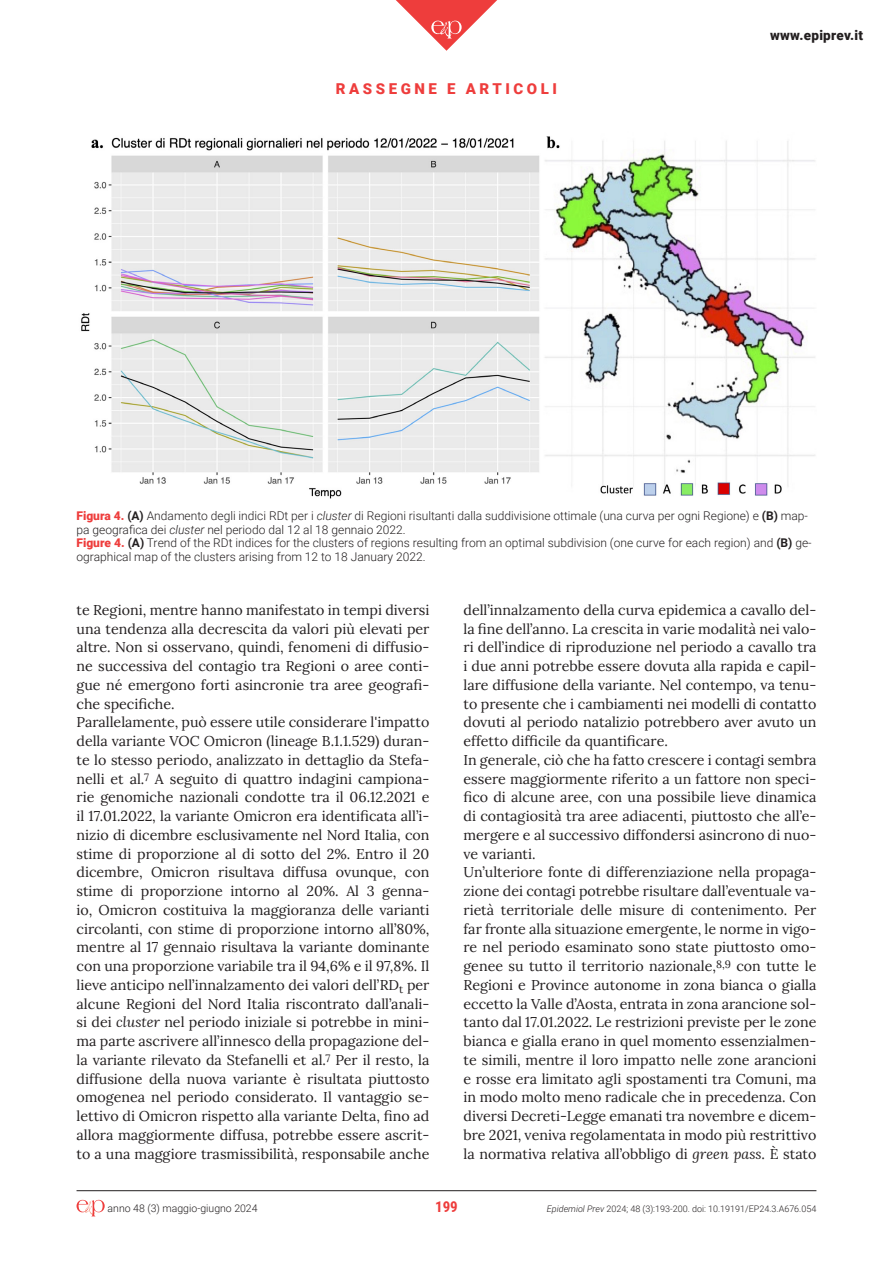
<style>
.page{position:relative;width:893px;height:1263px;background:#fff}
.page>*{position:absolute;margin:0;border:0;box-sizing:border-box;transform-origin:0 0}
.t1{font:900 15px "Roboto";letter-spacing:.235em;color:#ee3d3c}
.t2{font:700 15px "Roboto Condensed";color:#ee3d3c}
._00_TESTO{font:14.25px/18.8px "Lora";color:#231f20;text-align:justify}
.t3{font:900 13.5px "Roboto";letter-spacing:.02em;color:#231f20}
._03_Dida{font:300 12px/13.5px "Roboto";color:#231f20}
.t4{font:300 10.5px "Roboto";color:#231f20}
.t5{font:300 9px "Roboto";color:#231f20}
.s1{font-weight:900;color:#ee3d3c}
.s2{font-weight:700}
.s3{font-style:italic}
</style>
<div class="page">
<hr style="left:77px;top:1190px;width:739px;height:1px;background:#231f20">
<svg style="left:77px;top:1200px;width:28px;height:16px"></svg>
<svg style="left:396px;top:0;width:101px;height:51px"></svg>
<img style="left:81px;top:136px;width:734px;height:363px">
<p class="t1" style="left:336px;top:78px;width:223px">RASSEGNE E ARTICOLI</p>
<p class="t3" style="left:770px;top:26px;width:95px">www.epiprev.it</p>
<p class="_03_Dida" style="left:77px;top:509px;width:733px"><span class="s1">Figura 4.</span> <span class="s2">(A)</span> Andamento degli indici RDt per i <span class="s3">cluster</span> di Regioni risultanti dalla suddivisione ottimale (una curva per ogni Regione) e <span class="s2">(B)</span> map&shy;pa geografica dei <span class="s3">cluster</span> nel periodo dal 12 al 18 gennaio 2022.</p>
<p class="_03_Dida" style="left:77px;top:536px;width:737px"><span class="s1">Figure 4.</span> <span class="s2">(A)</span> Trend of the RDt indices for the clusters of regions resulting from an optimal subdivision (one curve for each region) and <span class="s2">(B)</span> ge&shy;ographical map of the clusters arising from 12 to 18 January 2022.</p>
<p class="_00_TESTO" style="left:77px;top:599px;width:354px">te Regioni, mentre hanno manifestato in tempi diversi una tendenza alla decrescita da valori più elevati per altre. Non si osservano, quindi, fenomeni di diffusio&shy;ne successiva del contagio tra Regioni o aree conti&shy;gue né emergono forti asincronie tra aree geografi&shy;che specifiche.</p>
<p class="_00_TESTO" style="left:77px;top:712px;width:354px">Parallelamente, può essere utile considerare l'impatto della variante VOC Omicron (lineage B.1.1.529) duran&shy;te lo stesso periodo, analizzato in dettaglio da Stefa&shy;nelli et al.<sup>7</sup> A seguito di quattro indagini campiona&shy;rie genomiche nazionali condotte tra il 06.12.2021 e il 17.01.2022, la variante Omicron era identificata all’i&shy;nizio di dicembre esclusivamente nel Nord Italia, con stime di proporzione al di sotto del 2%. Entro il 20 dicembre, Omicron risultava diffusa ovunque, con stime di proporzione intorno al 20%. Al 3 genna&shy;io, Omicron costituiva la maggioranza delle varianti circolanti, con stime di proporzione intorno all’80%, mentre al 17 gennaio risultava la variante dominante con una proporzione variabile tra il 94,6% e il 97,8%. Il lieve anticipo nell’innalzamento dei valori dell’RD<sub>t</sub> per alcune Regioni del Nord Italia riscontrato dall’anali&shy;si dei <span class="s3">cluster</span> nel periodo iniziale si potrebbe in mini&shy;ma parte ascrivere all’innesco della propagazione del&shy;la variante rilevato da Stefanelli et al.<sup>7</sup> Per il resto, la diffusione della nuova variante è risultata piuttosto omogenea nel periodo considerato. Il vantaggio se&shy;lettivo di Omicron rispetto alla variante Delta, fino ad allora maggiormente diffusa, potrebbe essere ascrit&shy;to a una maggiore trasmissibilità, responsabile anche</p>
<p class="_00_TESTO" style="left:463px;top:599px;width:354px">dell’innalzamento della curva epidemica a cavallo del&shy;la fine dell’anno. La crescita in varie modalità nei valo&shy;ri dell’indice di riproduzione nel periodo a cavallo tra i due anni potrebbe essere dovuta alla rapida e capil&shy;lare diffusione della variante. Nel contempo, va tenu&shy;to presente che i cambiamenti nei modelli di contatto dovuti al periodo natalizio potrebbero aver avuto un effetto difficile da quantificare.</p>
<p class="_00_TESTO" style="left:463px;top:749px;width:354px">In generale, ciò che ha fatto crescere i contagi sembra essere maggiormente riferito a un fattore non speci&shy;fico di alcune aree, con una possibile lieve dinamica di contagiosità tra aree adiacenti, piuttosto che all’e&shy;mergere e al successivo diffondersi asincrono di nuo&shy;ve varianti.</p>
<p class="_00_TESTO" style="left:463px;top:862px;width:354px">Un’ulteriore fonte di differenziazione nella propaga&shy;zione dei contagi potrebbe risultare dall’eventuale va&shy;rietà territoriale delle misure di contenimento. Per far fronte alla situazione emergente, le norme in vigo&shy;re nel periodo esaminato sono state piuttosto omo&shy;genee su tutto il territorio nazionale,<sup>8,9</sup> con tutte le Regioni e Province autonome in zona bianca o gialla eccetto la Valle d’Aosta, entrata in zona arancione sol&shy;tanto dal 17.01.2022. Le restrizioni previste per le zone bianca e gialla erano in quel momento essenzialmen&shy;te simili, mentre il loro impatto nelle zone arancioni e rosse era limitato agli spostamenti tra Comuni, ma in modo molto meno radicale che in precedenza. Con diversi Decreti-Legge emanati tra novembre e dicem&shy;bre 2021, veniva regolamentata in modo più restrittivo la normativa relativa all’obbligo di <span class="s3">green pass</span>. È stato</p>
<p class="t4" style="left:108px;top:1201px;width:151px">anno 48 (3) maggio-giugno 2024</p>
<p class="t2" style="left:435px;top:1196px;width:24px">199</p>
<p class="t5" style="left:547px;top:1202px;width:271px"><span class="s3">Epidemiol Prev</span> 2024; 48 (3):193-200. doi: 10.19191/EP24.3.A676.054</p>
</div>
